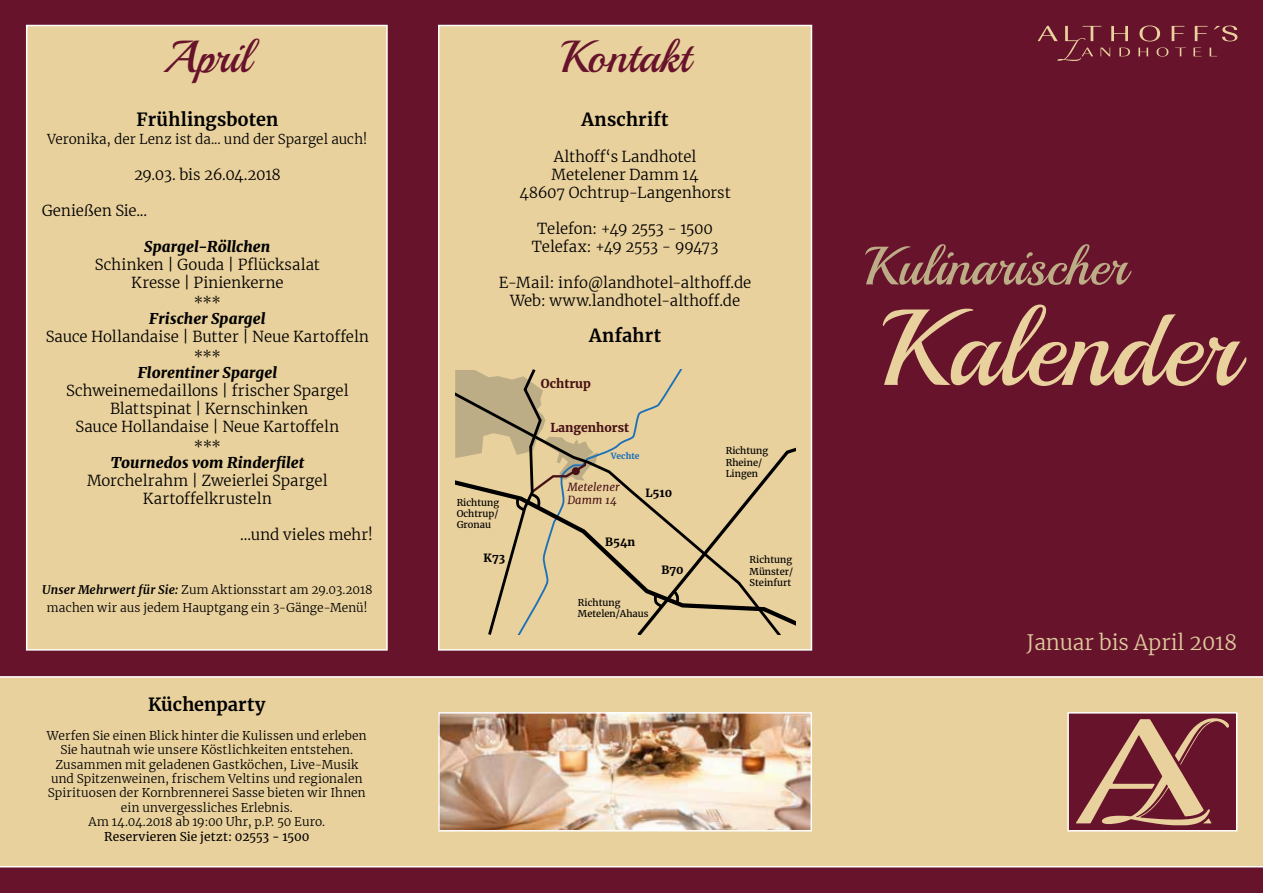
<style>
.page{position:relative;width:1263px;height:893px;background:#67132b}
.page>*{position:absolute;margin:0;border:0;box-sizing:border-box;transform-origin:0 0}
.t1{font:108px "Playball";color:#e9d19d}
.t2{font:54px "Playball";color:#bcad86}
.t3{font:45px "Playball";letter-spacing:.005em;color:#67132b}
.t4{font:300 21px "Merriweather";color:#ddcb9d}
.t5{font:700 18px "Merriweather";letter-spacing:.01em;color:#000}
.t6{font:300 15px/18px "Merriweather";color:#000;text-align:center}
.t7{font:italic 900 15px "Merriweather";letter-spacing:.005em;color:#000}
.t8{font:300 15px/18px "Merriweather";letter-spacing:-.02em;color:#000;text-align:center}
.t9{font:300 13.5px "Merriweather";letter-spacing:.005em;color:#000}
.t10{font:700 12.15px "Merriweather";color:#471115}
.t11{font:300 12px/14.4px "Merriweather";letter-spacing:.01em;color:#000;text-align:center}
.t12{font:12px "Merriweather";letter-spacing:.005em;color:#000}
.t13{font:italic 11.25px/13.5px "Merriweather";color:#471115}
.t14{font:700 11.25px "Merriweather";color:#000}
.t15{font:9.3px/11.2px "Merriweather";color:#000}
.t16{font:700 8.4px "Merriweather";color:#1d71b8}
.s1{font-weight:700;font-style:italic}
</style>
<div class="page">
<div style="left:26px;top:25px;width:362px;height:626px;background:#e9d19d;border:2px solid #fff"></div>
<div style="left:0;top:676px;width:1263px;height:191px;background:#e9d19d"></div>
<div style="left:438px;top:25px;width:374px;height:626px;background:#e9d19d;border:2px solid #fff"></div>
<div style="left:863px;top:59px;width:374px;height:483px;background:#67132b"></div>
<svg style="left:1195px;top:26px;width:12px;height:15px"></svg>
<svg style="left:1214px;top:26px;width:23px;height:15px"></svg>
<svg style="left:1037px;top:26px;width:93px;height:35px;background:#772b39"></svg>
<svg style="left:1138px;top:26px;width:48px;height:31px"></svg>
<svg style="left:1193px;top:48px;width:8px;height:8px"></svg>
<svg style="left:1209px;top:48px;width:8px;height:8px"></svg>
<div style="left:1067px;top:712px;width:170px;height:119px;background:#67132b;border:2px solid #fff"></div>
<svg style="left:1076px;top:718px;width:153px;height:107px"></svg>
<img style="left:441px;top:715px;width:368px;height:113px">
<div style="left:438px;top:712px;width:374px;height:119px;border:2px solid #fff"></div>
<svg style="left:598px;top:388px;width:73px;height:88px"></svg>
<svg style="left:598px;top:476px;width:36px;height:106px"></svg>
<svg style="left:455px;top:370px;width:143px;height:265px"></svg>
<svg style="left:634px;top:431px;width:161px;height:204px"></svg>
<h3 class="t3" style="left:163px;top:29px;width:89px">April</h3>
<h3 class="t3" style="left:560px;top:29px;width:132px">Kontakt</h3>
<p class="t5" style="left:581px;top:107px;width:89px">Anschrift</p>
<p class="t6" style="left:519px;top:147px;width:213px">Althoff‘s Landhotel<br>Metelener Damm 14<br>48607 Ochtrup-Langenhorst</p>
<p class="t8" style="left:532px;top:219px;width:188px">Telefon: +49 2553 - 1500<br>Telefax: +49 2553 - 99473</p>
<p class="t6" style="left:499px;top:273px;width:254px">E-Mail: info@landhotel-althoff.de<br>Web: www.landhotel-althoff.de</p>
<p class="t5" style="left:589px;top:323px;width:74px">Anfahrt</p>
<p class="t5" style="left:137px;top:107px;width:143px">Frühlingsboten</p>
<p class="t9" style="left:47px;top:130px;width:322px">Veronika, der Lenz ist da... und der Spargel auch!</p>
<p class="t8" style="left:134px;top:165px;width:148px">29.03. bis 26.04.2018</p>
<p class="t6" style="left:42px;top:201px;width:107px">Genießen Sie...</p>
<p class="t7" style="left:144px;top:236px;width:128px">Spargel-Röllchen</p>
<p class="t6" style="left:95px;top:255px;width:227px">Schinken | Gouda | Pflücksalat<br>Kresse | Pinienkerne</p>
<p class="t6" style="left:194px;top:293px;width:29px">***</p>
<p class="t7" style="left:149px;top:308px;width:118px">Frischer Spargel</p>
<p class="t6" style="left:46px;top:326px;width:325px;line-height:19.5px">Sauce Hollandaise | Butter | Neue Kartoffeln ***</p>
<p class="t7" style="left:138px;top:362px;width:141px">Florentiner Spargel</p>
<p class="t6" style="left:66px;top:381px;width:284px">Schweinemedaillons | frischer Spargel<br>Blattspinat | Kernschinken<br>Sauce Hollandaise | Neue Kartoffeln</p>
<p class="t6" style="left:194px;top:437px;width:29px">***</p>
<p class="t7" style="left:111px;top:452px;width:195px">Tournedos vom Rinderfilet</p>
<p class="t6" style="left:87px;top:471px;width:242px">Morchelrahm | Zweierlei Spargel<br>Kartoffelkrusteln</p>
<p class="t6" style="left:240px;top:525px;width:134px">…und vieles mehr!</p>
<p class="t10" style="left:541px;top:373px;width:51px">Ochtrup</p>
<p class="t10" style="left:550px;top:417px;width:80px">Langenhorst</p>
<p class="t15" style="left:726px;top:444px;width:44px">Richtung<br>Rheine/<br>Lingen</p>
<p class="t16" style="left:611px;top:449px;width:30px">Vechte</p>
<p class="t13" style="left:567px;top:480px;width:54px">Metelener<br>Damm 14</p>
<p class="t14" style="left:645px;top:484px;width:28px">L510</p>
<p class="t15" style="left:457px;top:496px;width:44px;text-align:justify">Richtung Ochtrup/ Gronau</p>
<p class="t14" style="left:605px;top:532px;width:32px">B54n</p>
<p class="t11" style="left:42px;top:580px;width:332px;line-height:18px"><span class="s1">Unser Mehrwert für Sie:</span> Zum Aktionsstart am 29.03.2018 machen wir aus jedem Hauptgang ein 3-Gänge-Menü!</p>
<p class="t5" style="left:148px;top:692px;width:119px">Küchenparty</p>
<p class="t11" style="left:47px;top:728px;width:321px">Werfen Sie einen Blick hinter die Kulissen und erleben Sie hautnah wie unsere Köstlichkeiten entstehen.<br>Zusammen mit geladenen Gastköchen, Live-Musik und Spitzenweinen, frischem Veltins und regionalen Spirituosen der Kornbrennerei Sasse bieten wir Ihnen ein unvergessliches Erlebnis.<br>Am 14.04.2018 ab 19:00 Uhr, p.P. 50 Euro.</p>
<p class="t12" style="left:104px;top:828px;width:207px">Reservieren Sie jetzt: 02553 - 1500</p>
<p class="t14" style="left:484px;top:548px;width:23px">K73</p>
<p class="t15" style="left:578px;top:596px;width:72px">Richtung<br>Metelen/Ahaus</p>
<p class="t14" style="left:661px;top:560px;width:24px">B70</p>
<p class="t15" style="left:749px;top:553px;width:45px">Richtung<br>Münster/<br>Steinfurt</p>
<h2 class="t2" style="left:863px;top:233px;width:265px">Kulinarischer</h2>
<h1 class="t1" style="left:878px;top:282px;width:360px">Kalender</h1>
<h3 class="t4" style="left:1026px;top:628px;width:212px">Januar bis April 2018</h3>
</div>
